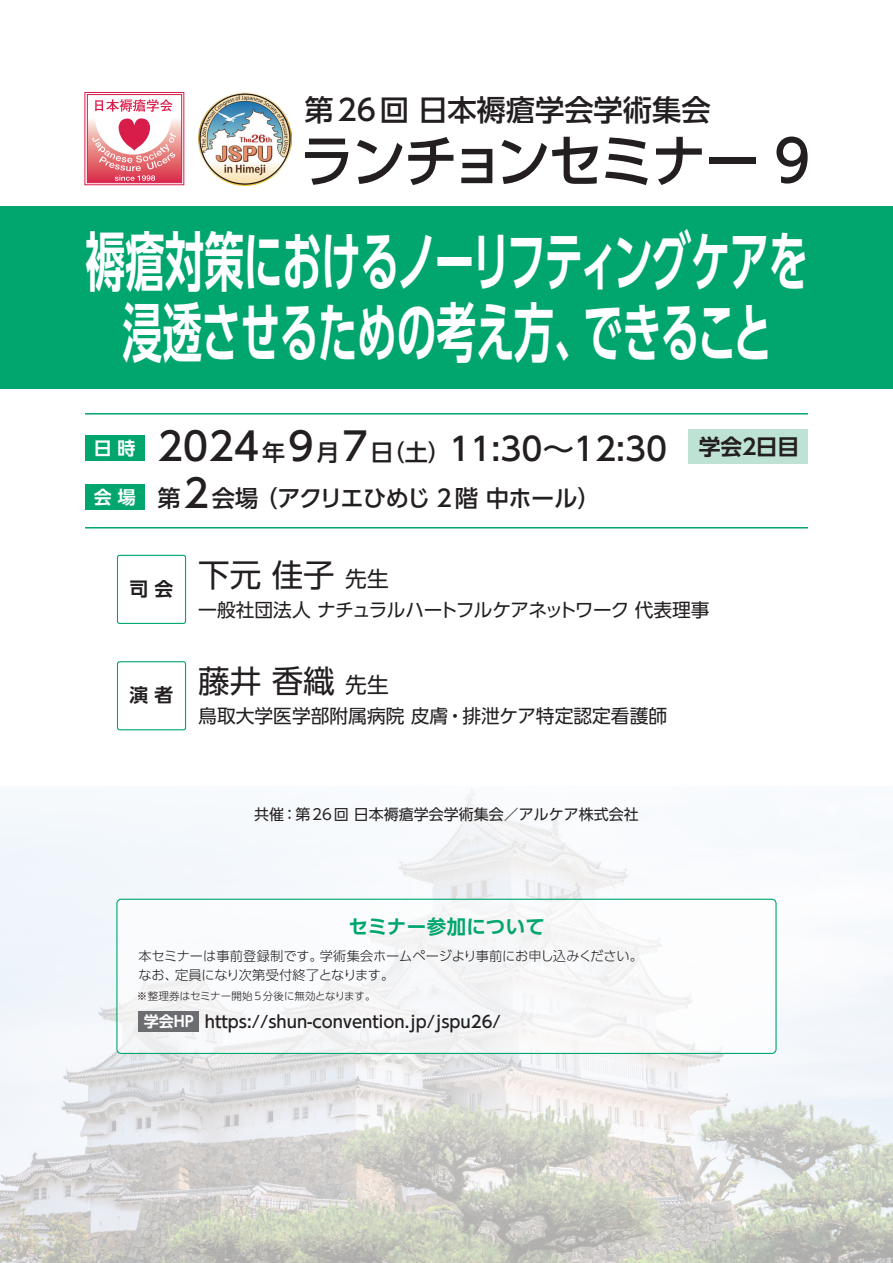
<style>
.page{position:relative;width:893px;height:1263px;background:#fff}
.page>*{position:absolute;margin:0;border:0;box-sizing:border-box;transform-origin:0 0}
.t1{font:700 64.5px/70.5px "UD Shin Go Pr 6 De";letter-spacing:-.02em;color:#fff;text-align:center;scale:.61 1}
.t2{font:500 57px "UD Shin Go Pr 6";letter-spacing:-.055em;color:#231f20;scale:.96 1}
.t3{font:500 31.95px "UD Shin Go Pr 6";color:#231f20}
.t4{font:31.5px "UD Shin Go Pr 6";color:#231f20}
.t5{font:500 29.25px "UD Shin Go Pr 6";color:#231f20}
.t6{font:500 23.25px "UD Shin Go Pr 6";letter-spacing:-.025em;color:#231f20}
.t7{font:700 19.5px "UD Shin Go Pr 6 De";letter-spacing:.015em;color:#00a66e}
.t8{font:18.75px "UD Shin Go Pr 6";letter-spacing:-.03em;color:#231f20}
.t9{font:18.75px "UD Shin Go Pr 6";color:#231f20}
.t10{font:500 16.5px "UD Shin Go Pr 6";color:#231f20}
.t11{font:15px "UD Shin Go Pr 6";color:#231f20}
.t12{font:300 13.2px/19.5px "UD Shin Go Pr 6";letter-spacing:-.01em;color:#231f20}
.t13{font:300 10.5px "UD Shin Go Pr 6";letter-spacing:-.01em;color:#231f20}
.s1{font-size:38.7px}
.s2{font-size:23.1px}
.s3{font-family:"UD Shin Go Pr 6 De";font-weight:700;font-size:18px;color:#fff}
.s4{font-size:21.75px}
.s5{font-family:"UD Shin Go Pr 6 De";font-weight:700;font-size:15px;color:#fff}
</style>
<div class="page">
<img style="left:0;top:664px;width:893px;height:599px">
<div style="left:0;top:206px;width:893px;height:183px;background:#00a66e"></div>
<div style="left:117px;top:555px;width:69px;height:69px;border:1px solid #00a66e;border-radius:2px"></div>
<div style="left:117px;top:662px;width:69px;height:68px;background:#fff;border-radius:2px"></div>
<div style="left:117px;top:661px;width:69px;height:69px;border:1px solid #00a66e;border-radius:2px"></div>
<hr style="left:85px;top:413px;width:723px;height:1px;background:#00a66e">
<div style="left:689px;top:429px;width:119px;height:34px;background:#bee2d3"></div>
<div style="left:85px;top:435px;width:60px;height:26px;background:#00a66e"></div>
<div style="left:85px;top:484px;width:60px;height:26px;background:#00a66e"></div>
<hr style="left:85px;top:527px;width:723px;height:1px;background:#00a66e">
<div style="left:87px;top:94px;width:95px;height:89px;border:1px solid #d91d4a"></div>
<svg style="left:95px;top:99px;width:78px;height:13px"></svg>
<div style="left:84px;top:92px;width:100px;height:93px;border:1px solid #d91d4a"></div>
<svg style="left:87px;top:118px;width:95px;height:65px"></svg>
<div style="left:117px;top:899px;width:659px;height:154px;background:#fff;border-radius:4px"></div>
<div style="left:116px;top:899px;width:661px;height:155px;border:1px solid #00a66e;border-radius:4px"></div>
<div style="left:138px;top:1011px;width:61px;height:21px;background:#6c6d70"></div>
<img style="left:198px;top:92px;width:93px;height:93px">
<h3 class="t5" style="left:305px;top:86px;width:408px">第26回 日本褥瘡学会学術集会</h3>
<h2 class="t2" style="left:300px;top:115px;width:533px">ランチョンセミナー 9</h2>
<h1 class="t1" style="left:86px;top:225px;width:1186px">褥瘡対策におけるノーリフティングケアを浸透させるための考え方、できること</h1>
<h3 class="t3" style="left:94px;top:423px;width:707px"><sup>日</sup> <sup>時</sup> <span class="s1">2024</span><span class="s2">年</span><span class="s1">9</span><span class="s2">月</span><span class="s1">7</span><span class="s2">日（土）</span>11:30～12:30 <sup>学会2日目</sup></h3>
<h3 class="t6" style="left:94px;top:479px;width:509px"><span class="s3">会 場</span> 第<span class="s1">2</span>会場 （アクリエひめじ 2階 中ホール）</h3>
<h3 class="t4" style="left:130px;top:550px;width:261px"><sub>司</sub> <sub>会</sub> 下元 佳子<span class="s4">先生</span></h3>
<h3 class="t8" style="left:198px;top:595px;width:513px">一般社団法人 ナチュラルハートフルケアネットワーク 代表理事</h3>
<h3 class="t4" style="left:130px;top:656px;width:261px"><sub>演</sub> <sub>者</sub> 藤井 香織<span class="s4">先生</span></h3>
<h3 class="t9" style="left:198px;top:701px;width:470px">鳥取大学医学部附属病院 皮膚・排泄ケア特定認定看護師</h3>
<p class="t11" style="left:254px;top:802px;width:386px">共催：第26回 日本褥瘡学会学術集会／アルケア株式会社</p>
<h3 class="t7" style="left:349px;top:911px;width:198px">セミナー参加について</h3>
<p class="t12" style="left:138px;top:945px;width:506px">本セミナーは事前登録制です。学術集会ホームページより事前にお申し込みください。なお、定員になり次第受付終了となります。</p>
<p class="t13" style="left:137px;top:988px;width:240px">※整理券はセミナー開始 5分後に無効となります。</p>
<p class="t10" style="left:144px;top:1008px;width:359px"><span class="s5">学会HP</span> https://shun-convention.jp/jspu26/</p>
</div>
